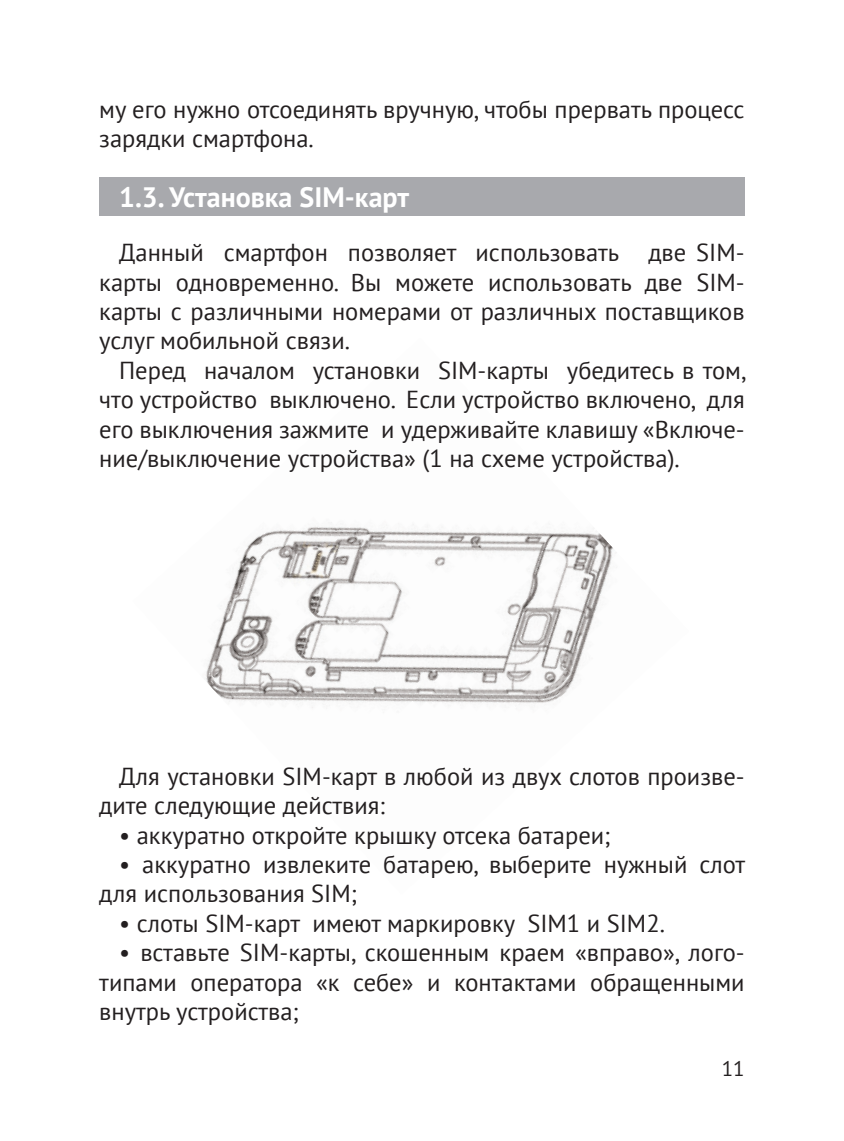
<style>
.page{position:relative;width:844px;height:1141px;background:#fff}
.page>*{position:absolute;margin:0;border:0;box-sizing:border-box;transform-origin:0 0}
.t1{font:700 28px "PT Sans";color:#fff}
.t2{font:24.5px/29.4px "PT Sans";color:#231f20;text-align:justify}
.t3{font:21px "PT Sans";color:#231f20}
</style>
<div class="page">
<img style="left:205px;top:522px;width:408px;height:186px">
<div style="left:99px;top:177px;width:645px;height:38px;background:#a8a9ad"></div>
<p class="t2" style="left:99px;top:94px;width:646px">му его нужно отсоединять вручную, чтобы прервать процесс зарядки смартфона.</p>
<p class="t1" style="left:119px;top:179px;width:291px">1.3. Установка SIM-карт</p>
<p class="t2" style="left:99px;top:237px;width:646px;text-indent:20px">Данный смартфон позволяет использовать две SIM&shy;карты одновременно. Вы можете использовать две SIM&shy;карты с различными номерами от различных поставщиков услуг мобильной связи.</p>
<p class="t2" style="left:99px;top:355px;width:648px;text-indent:20px">Перед началом установки SIM-карты убедитесь в том, что устройство выключено. Если устройство включено, для его выключения зажмите и удерживайте клавишу «Включе&shy;ние/выключение устройства» (1 на схеме устройства).</p>
<p class="t2" style="left:99px;top:761px;width:646px;text-indent:20px">Для установки SIM-карт в любой из двух слотов произве&shy;дите следующие действия:</p>
<p class="t2" style="left:119px;top:820px;width:492px">• аккуратно откройте крышку отсека батареи;</p>
<p class="t2" style="left:99px;top:849px;width:647px;text-indent:20px">• аккуратно извлеките батарею, выберите нужный слот для использования SIM;</p>
<p class="t2" style="left:119px;top:908px;width:547px">• слоты SIM-карт имеют маркировку SIM1 и SIM2.</p>
<p class="t2" style="left:99px;top:937px;width:646px;text-indent:20px">• вставьте SIM-карты, скошенным краем «вправо», лого&shy;типами оператора «к себе» и контактами обращенными внутрь устройства;</p>
<p class="t3" style="left:721px;top:1055px;width:24px">11</p>
</div>
